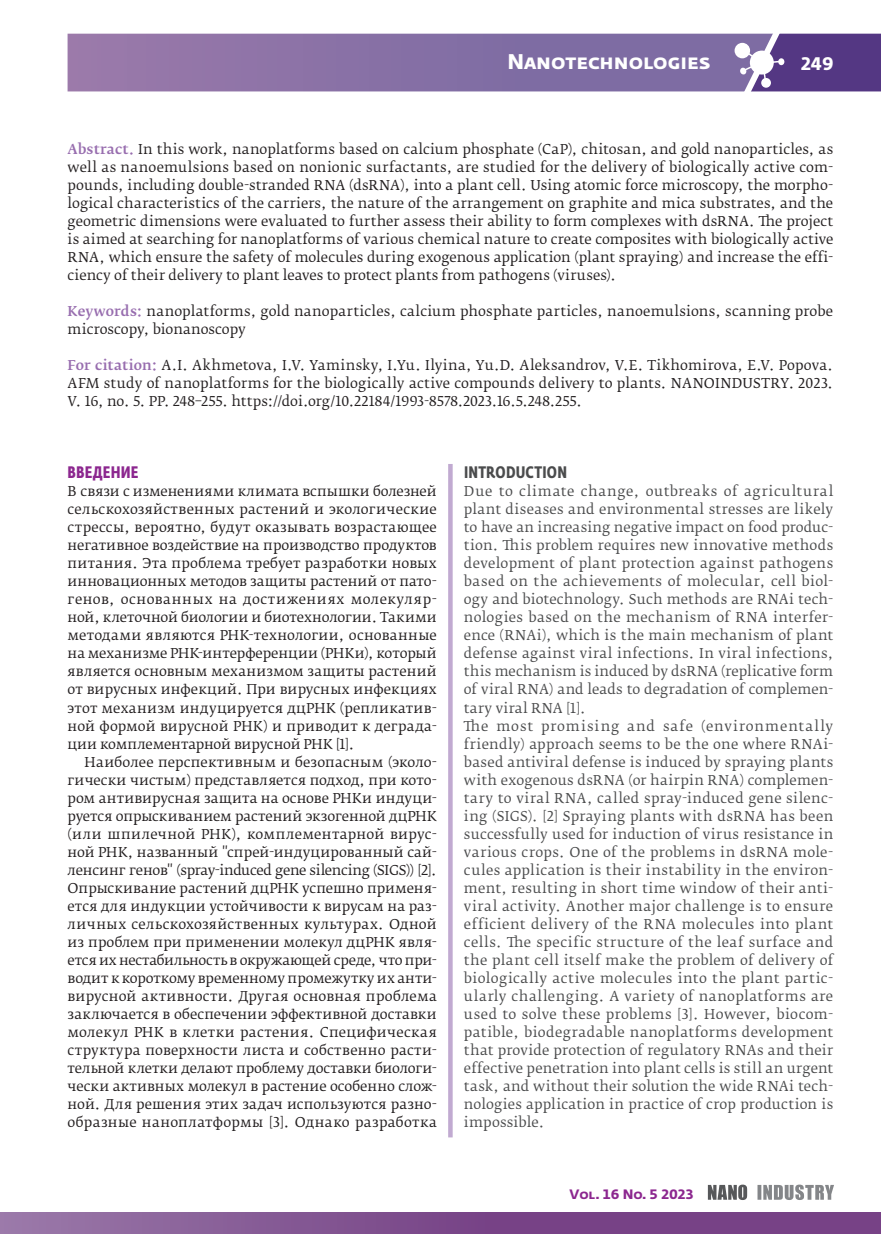
<style>
.page{position:relative;width:881px;height:1234px;background:#fff}
.page>*{position:absolute;margin:0;border:0;box-sizing:border-box;transform-origin:0 0}
.t1{font:700 21px "Fedra Sans Pro";color:#fff}
.t2{font:700 18px "Fedra Sans Alt Pro";color:#fff}
.t3{font:700 16.5px "Fedra Sans Cond Pro";letter-spacing:.015em;color:#4b4c4d}
.t4{font:700 16.5px "Fedra Sans Cond Pro";letter-spacing:.01em;color:#8c278f}
.t5{font:13.5px/18px "Fedra Serif B Pro";letter-spacing:.01em;color:#231f20;text-align:justify}
.t6{font:13.5px/18px "Fedra Serif B Pro";letter-spacing:.025em;color:#4b4c4d}
.t7{font:700 13.5px "Fedra Sans Alt Pro";color:#8c278f}
.s1{font-weight:500;color:#986eaf}
</style>
<div class="page">
<div style="left:0;top:1211px;width:880px;height:22px;background:linear-gradient(to right,#936fa2,#6e347d)"></div>
<svg style="left:68px;top:33px;width:812px;height:59px;background:#866fa4"></svg>
<svg style="left:757px;top:1184px;width:76px;height:15px"></svg>
<svg style="left:707px;top:1184px;width:39px;height:15px"></svg>
<svg style="left:448px;top:464px;width:4px;height:673px;background:#c3add2"></svg>
<h1 class="t1" style="left:507px;top:49px;width:204px">Nanotechnologies</h1>
<h2 class="t2" style="left:800px;top:52px;width:34px">249</h2>
<p class="t5" style="left:67px;top:140px;width:767px"><span class="s1">Abstract.</span> In this work, nanoplatforms based on calcium phosphate (CaP), chitosan, and gold nanoparticles, as well as nanoemulsions based on nonionic surfactants, are studied for the delivery of biologically active com&shy;pounds, including double-stranded RNA (dsRNA), into a plant cell. Using atomic force microscopy, the morpho&shy;logical characteristics of the carriers, the nature of the arrangement on graphite and mica substrates, and the geometric dimensions were evaluated to further assess their ability to form complexes with dsRNA. The project is aimed at searching for nanoplatforms of various chemical nature to create composites with biologically active RNA, which ensure the safety of molecules during exogenous application (plant spraying) and increase the effi&shy;ciency of their delivery to plant leaves to protect plants from pathogens (viruses).</p>
<p class="t5" style="left:67px;top:302px;width:766px"><span class="s1">Keywords:</span> nanoplatforms, gold nanoparticles, calcium phosphate particles, nanoemulsions, scanning probe microscopy, bionanoscopy</p>
<p class="t5" style="left:67px;top:356px;width:766px"><span class="s1">For citation:</span> A.I. Akhmetova, I.V. Yaminsky, I.Yu. Ilyina, Yu.D. Aleksandrov, V.E. Tikhomirova, E.V. Popova.<br>AFM study of nanoplatforms for the biologically active compounds delivery to plants. NANOINDUSTRY. 2023.<br>V. 16, no. 5. PP. 248–255. https://doi.org/10.22184/1993-8578.2023.16.5.248.255.</p>
<p class="t4" style="left:68px;top:462px;width:72px">ВВЕДЕНИЕ</p>
<p class="t5" style="left:67px;top:482px;width:371px">В связи с изменениями климата вспышки болезней сельскохозяйственных растений и экологические стрессы, вероятно, будут оказывать возрастающее негативное воздействие на производство продуктов питания. Эта проблема требует разработки новых инновационных методов защиты растений от пато&shy;генов, основанных на достижениях молекуляр&shy;ной, клеточной биологии и биотехнологии. Такими методами являются РНК-технологии, основанные на механизме РНК-интерференции (РНКи), который является основным механизмом защиты растений от вирусных инфекций. При вирусных инфекциях этот механизм индуцируется дцРНК (репликатив&shy;ной формой вирусной РНК) и приводит к деграда&shy;ции комплементарной вирусной РНК [1].</p>
<p class="t5" style="left:67px;top:752px;width:371px;text-indent:17px">Наиболее перспективным и безопасным (эколо&shy;гически чистым) представляется подход, при кото&shy;ром антивирусная защита на основе РНКи индуци&shy;руется опрыскиванием растений экзогенной дцРНК (или шпилечной РНК), комплементарной вирус&shy;ной РНК, названный "спрей-индуцированный сай&shy;ленсинг генов" (spray-induced gene silencing (SIGS)) [2].<br>Опрыскивание растений дцРНК успешно применя&shy;ется для индукции устойчивости к вирусам на раз&shy;личных сельскохозяйственных культурах. Одной из проблем при применении молекул дцРНК явля&shy;ется их нестабильность в окружающей среде, что при&shy;водит к короткому временному промежутку их анти&shy;вирусной активности. Другая основная проблема заключается в обеспечении эффективной доставки молекул РНК в клетки растения. Специфическая структура поверхности листа и собственно расти&shy;тельной клетки делают проблему доставки биологи&shy;чески активных молекул в растение особенно слож&shy;ной. Для решения этих задач используются разно&shy;образные наноплатформы [3]. Однако разработка</p>
<p class="t3" style="left:464px;top:462px;width:104px">INTRODUCTION</p>
<p class="t6" style="left:463px;top:482px;width:371px">Due to climate change, outbreaks of agricultural plant diseases and environmental stresses are likely to have an increasing negative impact on food produc&shy;tion. This problem requires new innovative methods development of plant protection against pathogens based on the achievements of molecular, cell biol&shy;ogy and biotechnology. Such methods are RNAi tech&shy;nologies based on the mechanism of RNA interfer&shy;ence (RNAi), which is the main mechanism of plant defense against viral infections. In viral infections, this mechanism is induced by dsRNA (replicative form of viral RNA) and leads to degradation of complemen&shy;tary viral RNA [1].<br>The most promising and safe (environmentally friendly) approach seems to be the one where RNAi&shy;based antiviral defense is induced by spraying plants with exogenous dsRNA (or hairpin RNA) complemen&shy;tary to viral RNA, called spray-induced gene silenc&shy;ing (SIGS). [2] Spraying plants with dsRNA has been successfully used for induction of virus resistance in various crops. One of the problems in dsRNA mole&shy;cules application is their instability in the environ&shy;ment, resulting in short time window of their anti&shy;viral activity. Another major challenge is to ensure efficient delivery of the RNA molecules into plant cells. The specific structure of the leaf surface and the plant cell itself make the problem of delivery of biologically active molecules into the plant partic&shy;ularly challenging. A variety of nanoplatforms are used to solve these problems [3]. However, biocom&shy;patible, biodegradable nanoplatforms development that provide protection of regulatory RNAs and their effective penetration into plant cells is still an urgent task, and without their solution the wide RNAi tech&shy;nologies application in practice of crop production is impossible.</p>
<p class="t7" style="left:569px;top:1185px;width:126px">Vol. 16 No. 5 2023</p>
</div>
